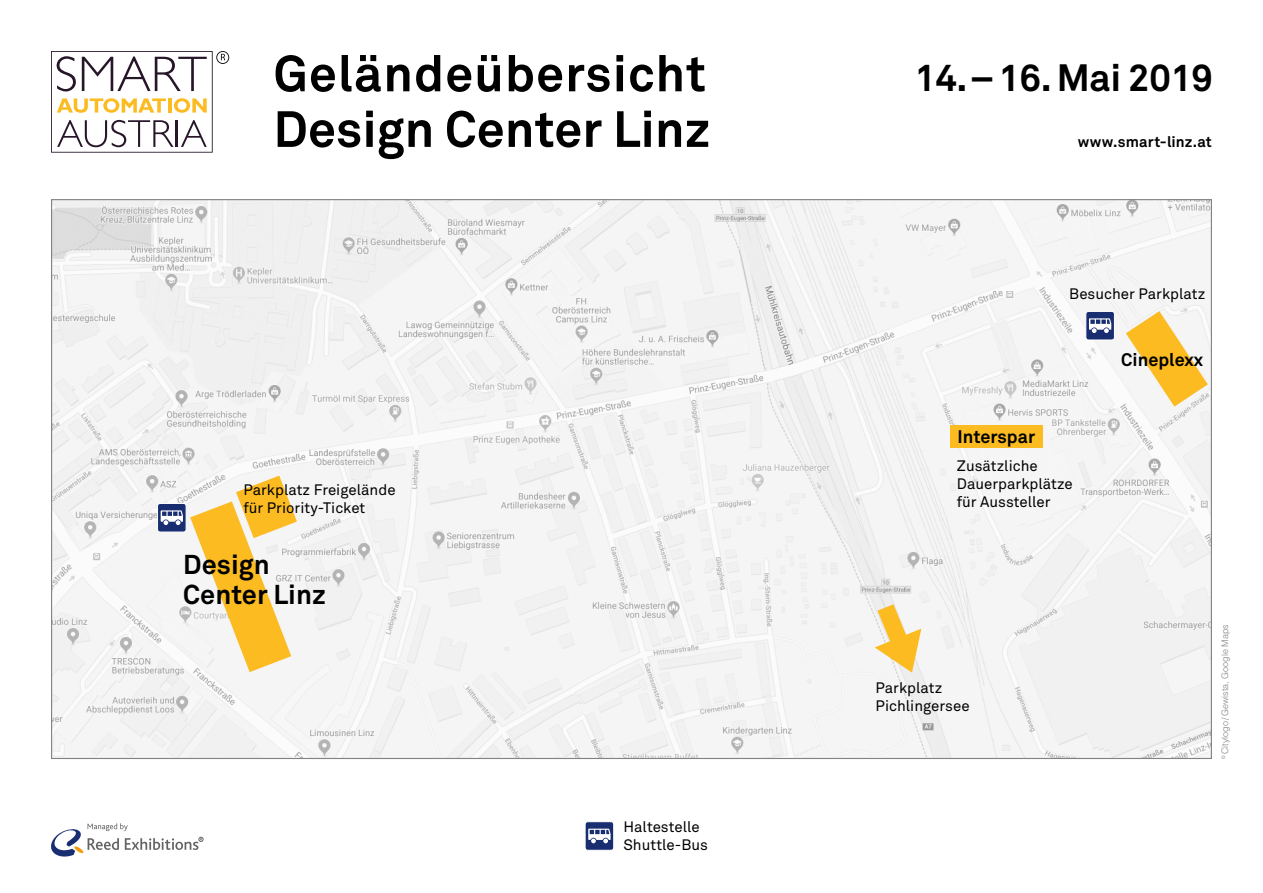
<style>
.page{position:relative;width:1263px;height:893px;background:#fff}
.page>*{position:absolute;margin:0;border:0;box-sizing:border-box;transform-origin:0 0}
.t1{font:700 50.25px/55.7px "Akkurat Pro";letter-spacing:.01em;color:#000}
.t2{font:700 37.65px "Akkurat Pro";letter-spacing:-.01em;color:#000}
.t3{font:700 27px/30px "Akkurat Pro";color:#000}
.t4{font:700 18px "Akkurat Pro";color:#000}
.t5{font:15px/18px "Akkurat Pro";color:#000}
.t6{font:700 15px "Akkurat Pro";letter-spacing:.01em;color:#000}
.t7{font:300 9px "Helvetica LT Std";color:#818282}
</style>
<div class="page">
<img style="left:53px;top:201px;width:1157px;height:556px">
<svg style="left:51px;top:823px;width:152px;height:34px"></svg>
<svg style="left:51px;top:51px;width:178px;height:102px"></svg>
<svg style="left:1126px;top:311px;width:82px;height:96px"></svg>
<svg style="left:190px;top:476px;width:107px;height:196px"></svg>
<div style="left:585px;top:822px;width:29px;height:28px;background:#192e71;border-radius:3px"></div>
<svg style="left:588px;top:829px;width:22px;height:14px"></svg>
<div style="left:585px;top:821px;width:29px;height:29px;border:1px solid #fff;border-radius:3px"></div>
<svg style="left:875px;top:604px;width:46px;height:69px"></svg>
<div style="left:158px;top:503px;width:28px;height:29px;background:#192e71;border-radius:3px"></div>
<svg style="left:161px;top:510px;width:22px;height:15px"></svg>
<div style="left:157px;top:503px;width:29px;height:29px;border:1px solid #fff;border-radius:3px"></div>
<div style="left:1086px;top:311px;width:28px;height:29px;background:#192e71;border-radius:3px"></div>
<svg style="left:1089px;top:318px;width:22px;height:15px"></svg>
<div style="left:1086px;top:311px;width:28px;height:29px;border:1px solid #fff;border-radius:3px"></div>
<div style="left:950px;top:425px;width:92px;height:23px;background:#fbbb21"></div>
<h1 class="t1" style="left:273px;top:46px;width:438px">Geländeübersicht<br>Design Center Linz</h1>
<p class="t5" style="left:243px;top:481px;width:154px">Parkplatz Freigelände für Priority-Ticket</p>
<h3 class="t3" style="left:183px;top:550px;width:144px">Design<br>Center Linz</h3>
<p class="t5" style="left:623px;top:818px;width:86px">Haltestelle<br>Shuttle-Bus</p>
<h2 class="t2" style="left:914px;top:54px;width:300px">14.–16. Mai 2019</h2>
<p class="t6" style="left:1078px;top:132px;width:136px">www.smart-linz.at</p>
<p class="t5" style="left:1069px;top:286px;width:137px">Besucher Parkplatz</p>
<p class="t4" style="left:957px;top:426px;width:79px">Interspar</p>
<p class="t5" style="left:957px;top:457px;width:117px">Zusätzliche<br>Dauerparkplätze für Aussteller</p>
<p class="t4" style="left:1121px;top:348px;width:83px">Cineplexx</p>
<p class="t5" style="left:875px;top:679px;width:96px">Parkplatz<br>Pichlingersee</p>
<p class="t7" style="left:1219px;top:759px;width:136px;rotate:-90deg"><sup>©</sup> Citylogo/Gewista, Google Maps</p>
</div>
